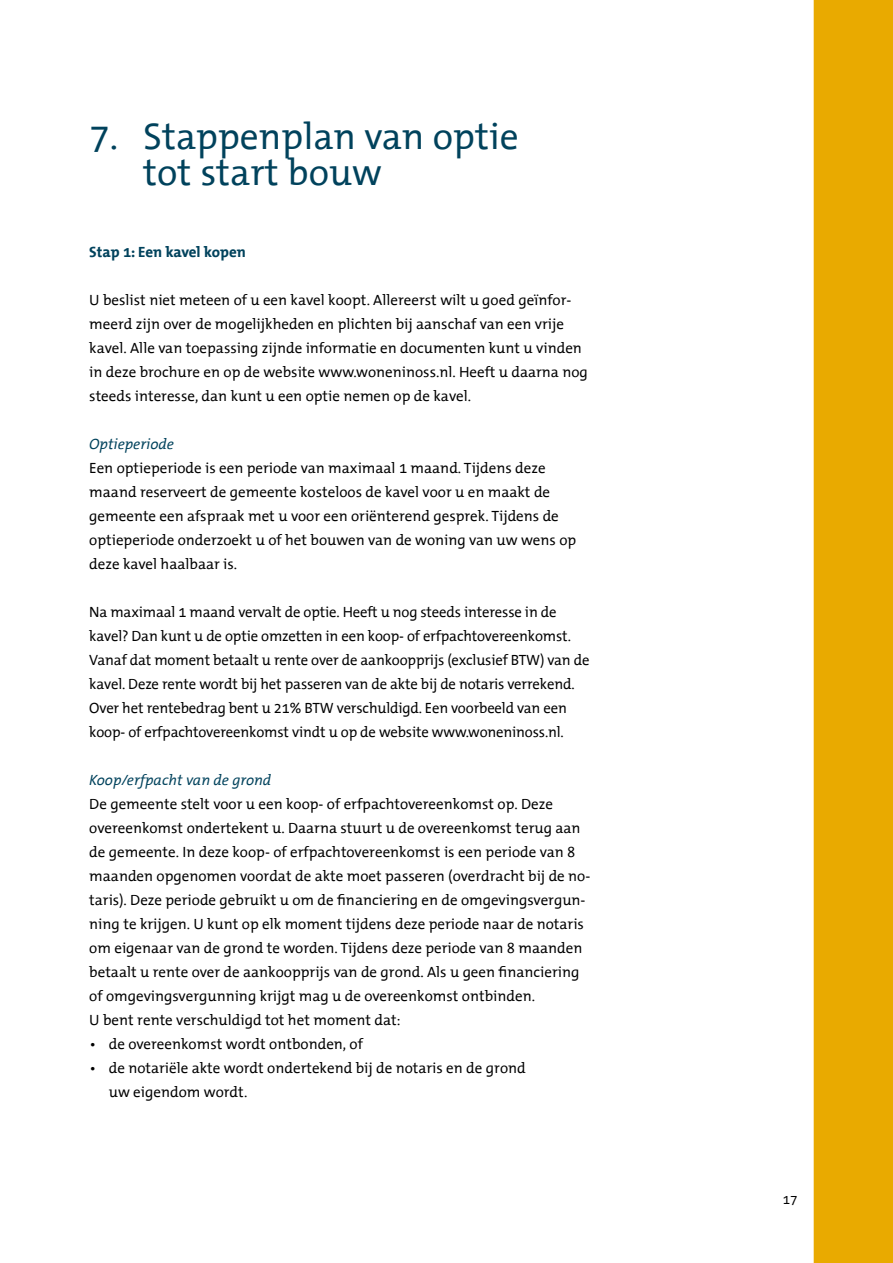
<style>
.page{position:relative;width:893px;height:1263px;background:#fff}
.page>*{position:absolute;margin:0;border:0;box-sizing:border-box;transform-origin:0 0}
.Kop_1{font:37.5px "The Mix Office";color:#00425c}
.t1{font:15px/24px "The Mix Office";color:#000}
.Kop_2{font:italic 15px "The Mix Office";color:#00425c}
.Kop_2-2{font:700 15px "The Mix Office";color:#00425c}
.t2{font:13.5px "The Mix Office";color:#000}
</style>
<div class="page">
<div style="left:814px;top:0;width:79px;height:1263px;background:#e9aa00"></div>
<h2 class="Kop_1" style="left:89px;top:117px;width:431px">7. Stappenplan van optie</h2>
<h2 class="Kop_1" style="left:143px;top:153px;width:240px">tot start bouw</h2>
<h3 class="Kop_2-2" style="left:89px;top:244px;width:158px">Stap 1: Een kavel kopen</h3>
<p class="t1" style="left:89px;top:289px;width:500px">U beslist niet meteen of u een kavel koopt. Allereerst wilt u goed geïnfor&shy;meerd zijn over de mogelijkheden en plichten bij aanschaf van een vrije kavel. Alle van toepassing zijnde informatie en documenten kunt u vinden in deze brochure en op de website www.woneninoss.nl. Heeft u daarna nog steeds interesse, dan kunt u een optie nemen op de kavel.</p>
<h3 class="Kop_2" style="left:89px;top:436px;width:86px">Optieperiode</h3>
<p class="t1" style="left:89px;top:457px;width:488px">Een optieperiode is een periode van maximaal 1 maand. Tijdens deze maand reserveert de gemeente kosteloos de kavel voor u en maakt de gemeente een afspraak met u voor een oriënterend gesprek. Tijdens de optieperiode onderzoekt u of het bouwen van de woning van uw wens op deze kavel haalbaar is.</p>
<p class="t1" style="left:89px;top:601px;width:502px">Na maximaal 1 maand vervalt de optie. Heeft u nog steeds interesse in de kavel? Dan kunt u de optie omzetten in een koop- of erfpachtovereenkomst.<br>Vanaf dat moment betaalt u rente over de aankoopprijs (exclusief BTW) van de kavel. Deze rente wordt bij het passeren van de akte bij de notaris verrekend.<br>Over het rentebedrag bent u 21% BTW verschuldigd. Een voorbeeld van een koop- of erfpachtovereenkomst vindt u op de website www.woneninoss.nl.</p>
<h3 class="Kop_2" style="left:89px;top:772px;width:184px">Koop/erfpacht van de grond</h3>
<p class="t1" style="left:89px;top:793px;width:503px">De gemeente stelt voor u een koop- of erfpachtovereenkomst op. Deze overeenkomst ondertekent u. Daarna stuurt u de overeenkomst terug aan de gemeente. In deze koop- of erfpachtovereenkomst is een periode van 8 maanden opgenomen voordat de akte moet passeren (overdracht bij de no&shy;taris). Deze periode gebruikt u om de financiering en de omgevingsvergun&shy;ning te krijgen. U kunt op elk moment tijdens deze periode naar de notaris om eigenaar van de grond te worden. Tijdens deze periode van 8 maanden betaalt u rente over de aankoopprijs van de grond. Als u geen financiering of omgevingsvergunning krijgt mag u de overeenkomst ontbinden.</p>
<p class="t1" style="left:89px;top:1009px;width:313px">U bent rente verschuldigd tot het moment dat:</p>
<p class="t1" style="left:89px;top:1033px;width:275px">• de overeenkomst wordt ontbonden, of</p>
<p class="t1" style="left:109px;top:1057px;width:418px;text-indent:-20px">• de notariële akte wordt ondertekend bij de notaris en de grond uw eigendom wordt.</p>
<p class="t2" style="left:783px;top:1193px;width:16px">17</p>
</div>
